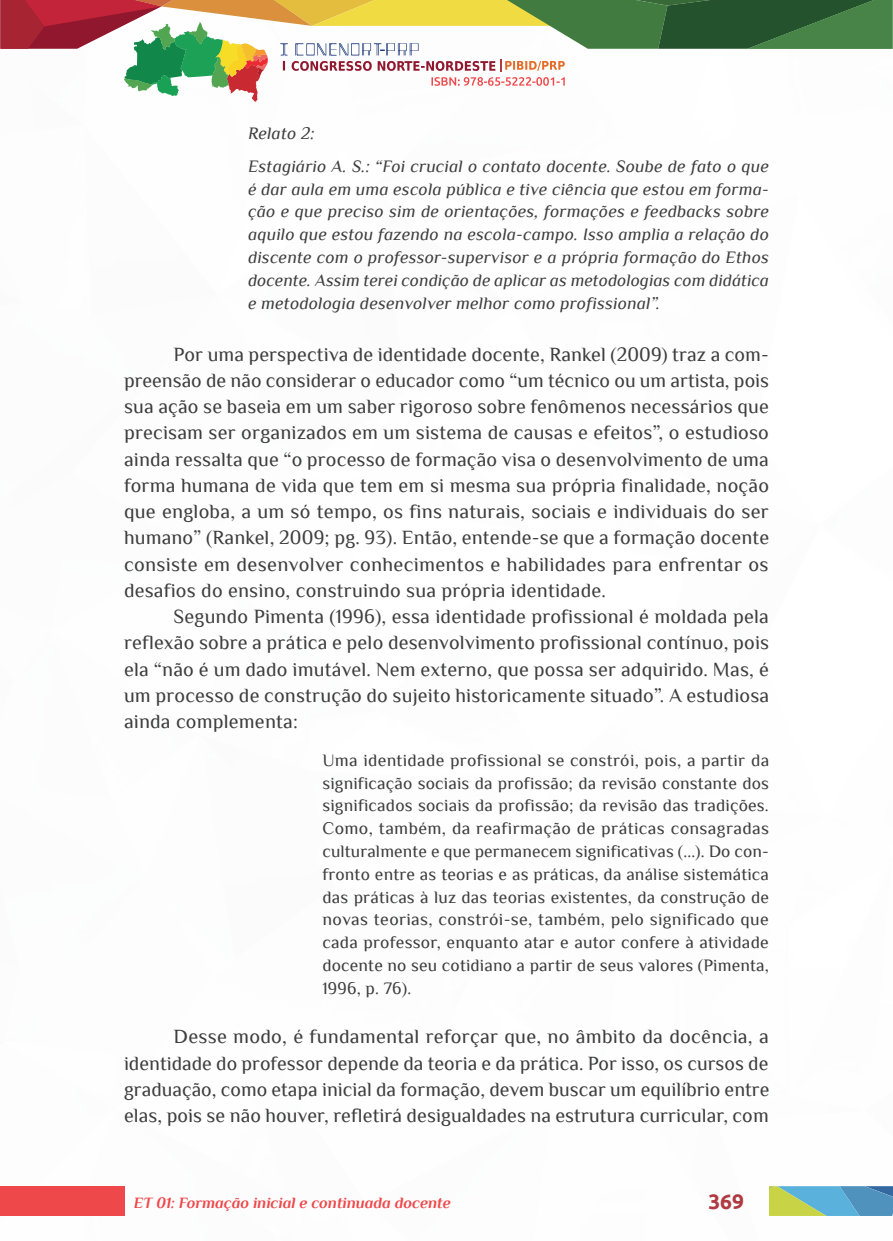
<style>
.page{position:relative;width:893px;height:1241px;background:#fff}
.page>*{position:absolute;margin:0;border:0;box-sizing:border-box;transform-origin:0 0}
.t1{font:700 21px "Ubuntu";color:#af3a41}
._6_CORPO{font:20.12px/26.2px "Philosopher";letter-spacing:.01em;color:#3e3e3f;text-align:justify}
._9_CITACAO{font:17.5px/22.8px "Philosopher";letter-spacing:.01em;color:#3e3e3f;text-align:justify}
._10_DEPOIMENTO{font:italic 17.5px/22.8px "Philosopher";letter-spacing:.01em;color:#3e3e3f;text-align:justify}
.t2{font:italic 700 15.75px "Philosopher";color:#ef484b}
</style>
<div class="page">
<div style="left:0;top:1185px;width:124px;height:30px;background:#ef484b"></div>
<svg style="left:0;top:0;width:892px;height:102px"></svg>
<svg style="left:769px;top:1186px;width:124px;height:29px;background:#72aea9"></svg>
<p class="_10_DEPOIMENTO" style="left:248px;top:122px;width:68px">Relato 2:</p>
<p class="_10_DEPOIMENTO" style="left:248px;top:155px;width:523px">Estagiário A. S.: “Foi crucial o contato docente. Soube de fato o que é dar aula em uma escola pública e tive ciência que estou em forma&shy;ção e que preciso sim de orientações, formações e feedbacks sobre aquilo que estou fazendo na escola-campo. Isso amplia a relação do discente com o professor-supervisor e a própria formação do Ethos docente. Assim terei condição de aplicar as metodologias com didática e metodologia desenvolver melhor como profissional”.</p>
<p class="_6_CORPO" style="left:124px;top:341px;width:647px;text-indent:50px">Por uma perspectiva de identidade docente, Rankel (2009) traz a com&shy;preensão de não considerar o educador como “um técnico ou um artista, pois sua ação se baseia em um saber rigoroso sobre fenômenos necessários que precisam ser organizados em um sistema de causas e efeitos”, o estudioso ainda ressalta que “o processo de formação visa o desenvolvimento de uma forma humana de vida que tem em si mesma sua própria finalidade, noção que engloba, a um só tempo, os fins naturais, sociais e individuais do ser humano” (Rankel, 2009; pg. 93). Então, entende-se que a formação docente consiste em desenvolver conhecimentos e habilidades para enfrentar os desafios do ensino, construindo sua própria identidade.</p>
<p class="_6_CORPO" style="left:124px;top:603px;width:647px;text-indent:50px">Segundo Pimenta (1996), essa identidade profissional é moldada pela reflexão sobre a prática e pelo desenvolvimento profissional contínuo, pois ela “não é um dado imutável. Nem externo, que possa ser adquirido. Mas, é um processo de construção do sujeito historicamente situado”. A estudiosa ainda complementa:</p>
<p class="_9_CITACAO" style="left:322px;top:748px;width:448px">Uma identidade profissional se constrói, pois, a partir da significação sociais da profissão; da revisão constante dos significados sociais da profissão; da revisão das tradições.<br>Como, também, da reafirmação de práticas consagradas culturalmente e que permanecem significativas (...). Do con&shy;fronto entre as teorias e as práticas, da análise sistemática das práticas à luz das teorias existentes, da construção de novas teorias, constrói-se, também, pelo significado que cada professor, enquanto atar e autor confere à atividade docente no seu cotidiano a partir de seus valores (Pimenta, 1996, p. 76).</p>
<p class="_6_CORPO" style="left:124px;top:1023px;width:647px;text-indent:50px">Desse modo, é fundamental reforçar que, no âmbito da docência, a identidade do professor depende da teoria e da prática. Por isso, os cursos de graduação, como etapa inicial da formação, devem buscar um equilíbrio entre elas, pois se não houver, refletirá desigualdades na estrutura curricular, com</p>
<p class="t2" style="left:134px;top:1193px;width:318px">ET 01: Formação inicial e continuada docente</p>
<p class="t1" style="left:708px;top:1188px;width:37px">369</p>
</div>
